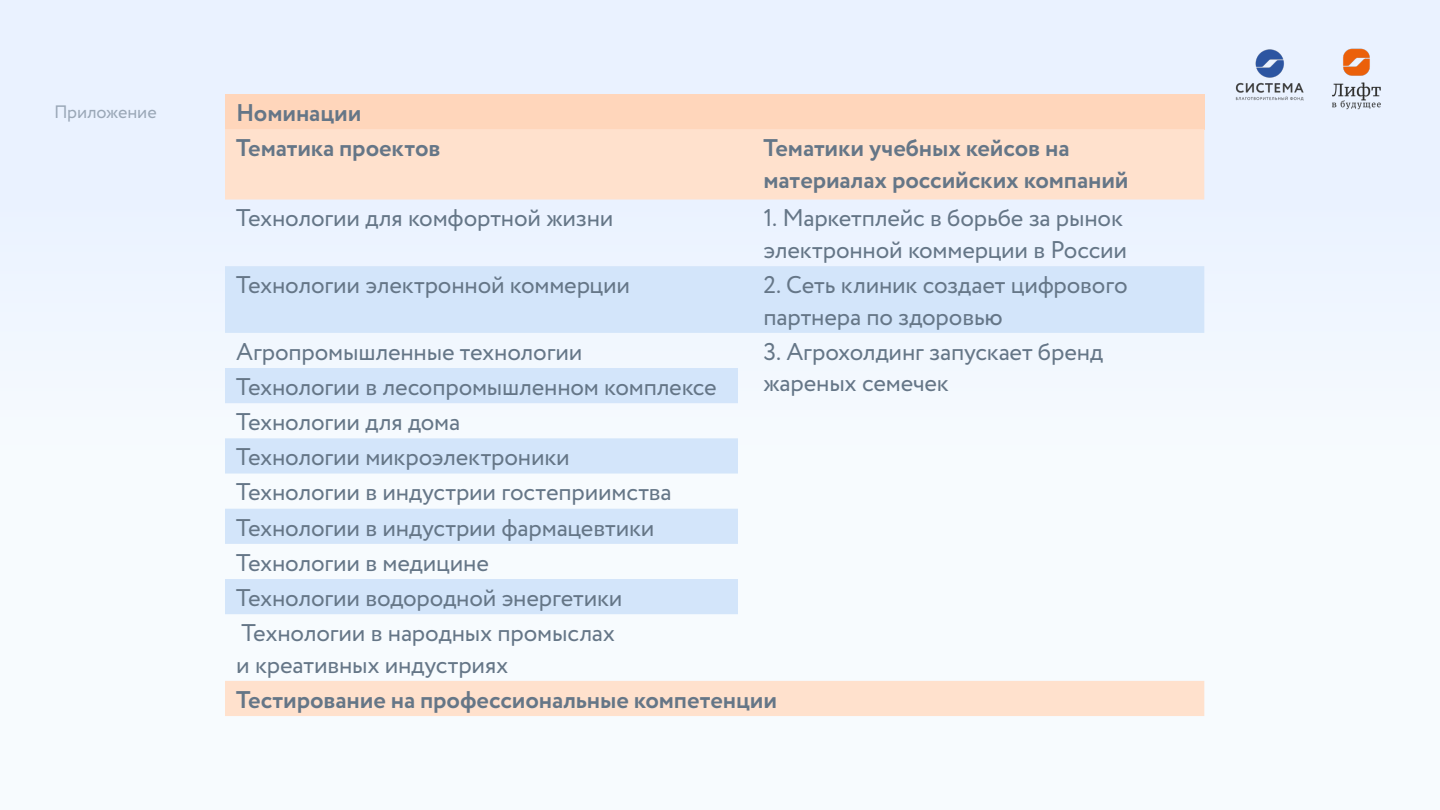
<style>
.page{position:relative;width:1440px;height:810px;background:#f5f9fe}
.page>*{position:absolute;margin:0;border:0;box-sizing:border-box;transform-origin:0 0}
.основной_текст{font:24.15px/31.5px "Circe";letter-spacing:-.01em;color:#657687}
.основной_текст-2{font:700 24.15px/31.5px "Circe";letter-spacing:-.005em;color:#657687}
.t1{font:18px "Circe";letter-spacing:-.01em;color:#657687}
</style>
<div class="page">
<div style="left:225px;top:94px;width:979px;height:35px;background:#ffd6bb"></div>
<svg style="left:225px;top:129px;width:979px;height:587px"></svg>
<svg style="left:225px;top:266px;width:979px;height:348px"></svg>
<img style="left:1228px;top:36px;width:83px;height:82px">
<img style="left:1331px;top:48px;width:51px;height:61px">
<p class="t1" style="left:54px;top:99px;width:104px">Приложение</p>
<p class="основной_текст-2" style="left:236px;top:98px;width:127px">Номинации</p>
<p class="основной_текст-2" style="left:236px;top:133px;width:206px">Тематика проектов</p>
<p class="основной_текст-2" style="left:764px;top:133px;width:367px">Тематики учебных кейсов на материалах российских компаний</p>
<p class="основной_текст" style="left:236px;top:203px;width:379px">Технологии для комфортной жизни</p>
<p class="основной_текст" style="left:764px;top:203px;width:365px">1. Маркетплейс в борьбе за рынок электронной коммерции в России</p>
<p class="основной_текст" style="left:236px;top:270px;width:395px">Технологии электронной коммерции</p>
<p class="основной_текст" style="left:764px;top:270px;width:366px">2. Сеть клиник создает цифрового партнера по здоровью</p>
<p class="основной_текст" style="left:236px;top:337px;width:348px">Агропромышленные технологии</p>
<p class="основной_текст" style="left:764px;top:337px;width:341px">3. Агрохолдинг запускает бренд</p>
<p class="основной_текст" style="left:236px;top:372px;width:482px">Технологии в лесопромышленном комплексе</p>
<p class="основной_текст" style="left:764px;top:368px;width:187px">жареных семечек</p>
<p class="основной_текст" style="left:236px;top:407px;width:226px">Технологии для дома</p>
<p class="основной_текст" style="left:236px;top:442px;width:335px">Технологии микроэлектроники</p>
<p class="основной_текст" style="left:236px;top:477px;width:437px">Технологии в индустрии гостеприимства</p>
<p class="основной_текст" style="left:236px;top:512px;width:420px">Технологии в индустрии фармацевтики</p>
<p class="основной_текст" style="left:236px;top:548px;width:254px">Технологии в медицине</p>
<p class="основной_текст" style="left:236px;top:583px;width:388px">Технологии водородной энергетики</p>
<p class="основной_текст" style="left:242px;top:618px;width:375px">Технологии в народных промыслах</p>
<p class="основной_текст" style="left:236px;top:649px;width:274px">и креативных индустриях</p>
<p class="основной_текст-2" style="left:236px;top:685px;width:542px">Тестирование на профессиональные компетенции</p>
</div>
